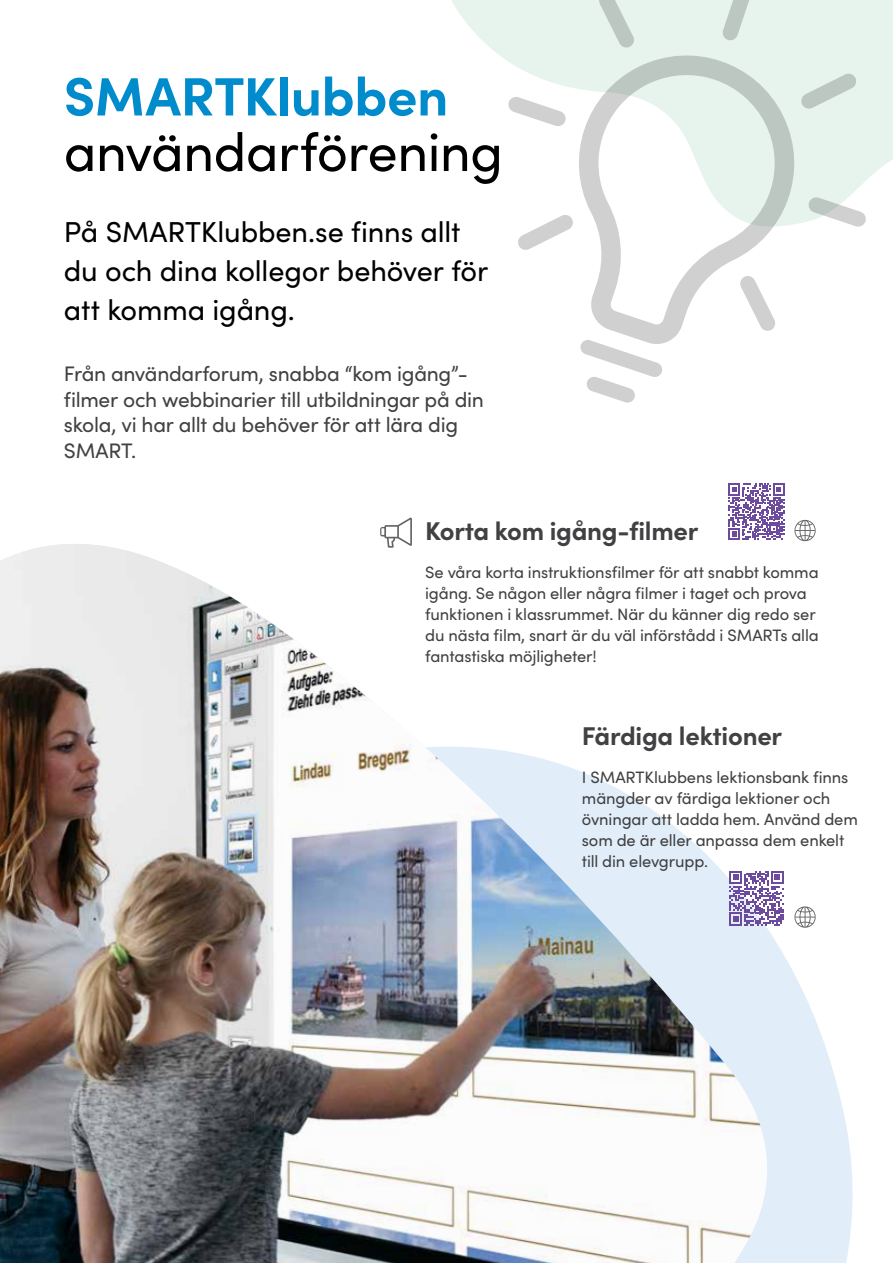
<style>
.page{position:relative;width:893px;height:1263px;background:#fff}
.page>*{position:absolute;margin:0;border:0;box-sizing:border-box;transform-origin:0 0}
.t1{font:54px "Sofia Pro";letter-spacing:-.015em;color:#000}
.t2{font:700 54px "Sofia Pro";letter-spacing:-.01em;color:#008ccc}
.t3{font:28.8px/39px "Sofia Pro";letter-spacing:-.005em;color:#000}
.t4{font:700 25.65px "Sofia Pro";letter-spacing:-.01em;color:#414042}
.t5{font:21px/25.5px "Sofia Pro";letter-spacing:-.015em;color:#414042}
.t6{font:16.5px/21px "Sofia Pro";letter-spacing:-.01em;color:#414042}
</style>
<div class="page">
<svg style="left:773px;top:938px;width:80px;height:325px;fill:#e1eef9"></svg>
<svg style="left:451px;top:0;width:442px;height:196px;fill:#e6f4ed"></svg>
<svg style="left:564px;top:40px;width:245px;height:303px"></svg>
<svg style="left:580px;top:339px;width:83px;height:64px"></svg>
<svg style="left:507px;top:96px;width:59px;height:31px"></svg>
<svg style="left:808px;top:196px;width:58px;height:32px"></svg>
<svg style="left:722px;top:0;width:31px;height:41px"></svg>
<svg style="left:800px;top:73px;width:57px;height:37px;background:#d4e1db"></svg>
<svg style="left:518px;top:214px;width:56px;height:37px"></svg>
<svg style="left:598px;top:0;width:37px;height:49px;background:#d4e0da"></svg>
<svg style="left:739px;top:275px;width:37px;height:57px"></svg>
<img style="left:0;top:544px;width:773px;height:719px">
<svg style="left:380px;top:518px;width:32px;height:30px"></svg>
<svg style="left:794px;top:519px;width:22px;height:23px"></svg>
<svg style="left:728px;top:483px;width:57px;height:57px"></svg>
<svg style="left:794px;top:906px;width:22px;height:22px"></svg>
<svg style="left:729px;top:871px;width:55px;height:55px"></svg>
<h1 class="t2" style="left:64px;top:55px;width:386px">SMARTKlubben</h1>
<h1 class="t1" style="left:64px;top:113px;width:441px">användarförening</h1>
<h2 class="t3" style="left:64px;top:211px;width:426px">På SMARTKlubben.se finns allt du och dina kollegor behöver för att komma igång.</h2>
<p class="t5" style="left:64px;top:360px;width:422px">Från användarforum, snabba “kom igång”- filmer och webbinarier till utbildningar på din skola, vi har allt du behöver för att lära dig SMART.</p>
<h3 class="t4" style="left:425px;top:511px;width:275px">Korta kom igång-filmer</h3>
<p class="t6" style="left:425px;top:561px;width:395px">Se våra korta instruktionsfilmer för att snabbt komma igång. Se någon eller några filmer i taget och prova funktionen i klassrummet. När du känner dig redo ser du nästa film, snart är du väl införstådd i SMARTs alla fantastiska möjligheter!</p>
<h3 class="t4" style="left:582px;top:716px;width:202px">Färdiga lektioner</h3>
<p class="t6" style="left:582px;top:766px;width:278px">I SMARTKlubbens lektionsbank finns mängder av färdiga lektioner och övningar att ladda hem. Använd dem som de är eller anpassa dem enkelt till din elevgrupp.</p>
</div>
